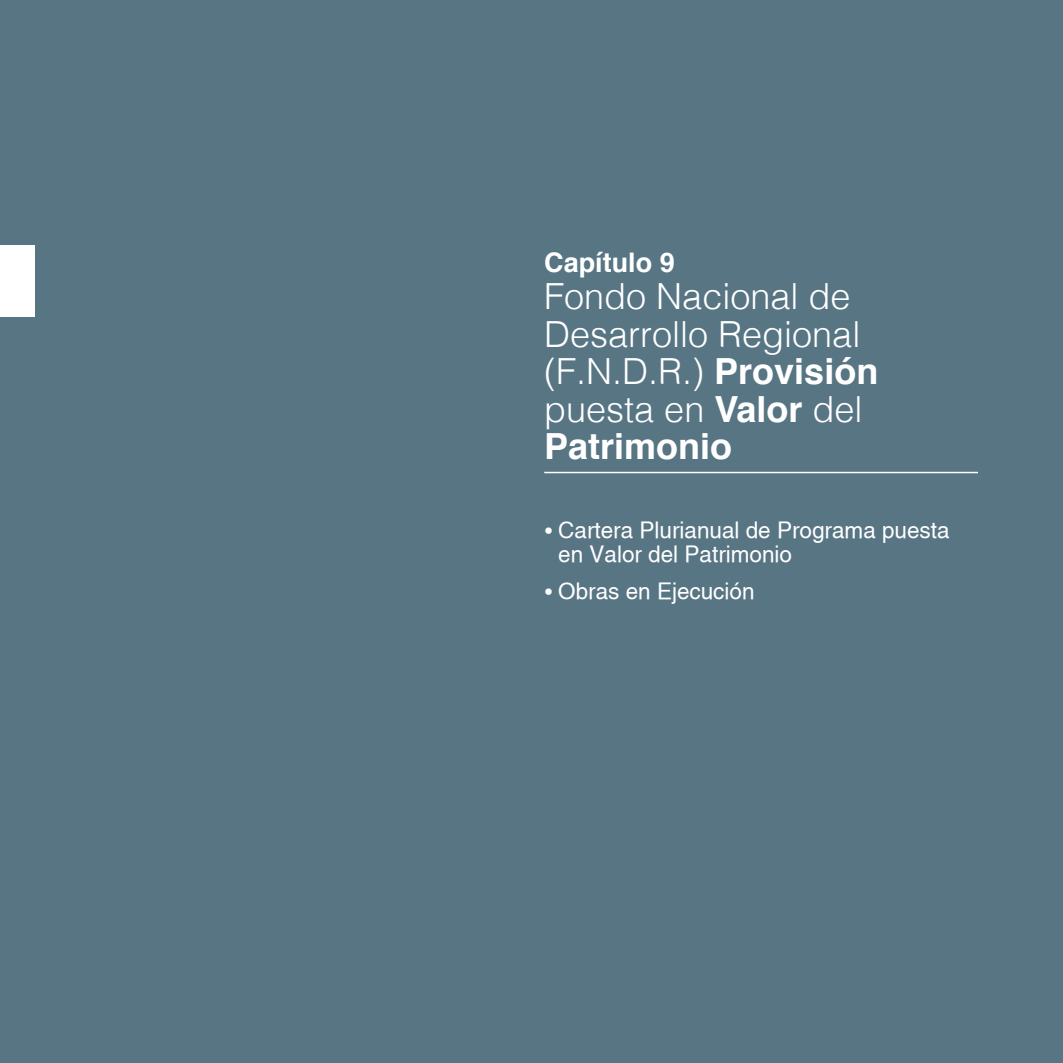
<style>
.page{position:relative;width:1063px;height:1063px;background:#587584}
.page>*{position:absolute;margin:0;border:0;box-sizing:border-box;transform-origin:0 0}
.t1{font:300 36px/37.5px "Helvetica";color:#fff}
.t2{font:700 27px "Helvetica";color:#fff}
.t3{font:22.5px/24px "Helvetica";color:#fff}
.s1{font-weight:700}
.s2{font-family:"Helvetica Neue";font-size:18px}
</style>
<div class="page">
<div style="left:0;top:246px;width:34px;height:71px;background:#fff"></div>
<hr style="left:544px;top:472px;width:434px;height:1px;background:#fff">
<p class="t2" style="left:544px;top:240px;width:132px">Capítulo 9</p>
<p class="t1" style="left:544px;top:275px;width:336px">Fondo Nacional de<br>Desarrollo Regional (f.n .d.r .) <span class="s1">Provisión </span>puesta en <span class="s1">Valor</span> del<br><span class="s1">Patrimonio</span></p>
<p class="t3" style="left:558px;top:518px;width:393px;text-indent:-14px"><span class="s2">•</span> Cartera Plurianual de Programa puesta en Valor del Patrimonio</p>
<p class="t3" style="left:544px;top:579px;width:212px"><span class="s2">•</span> Obras en Ejecución</p>
</div>
